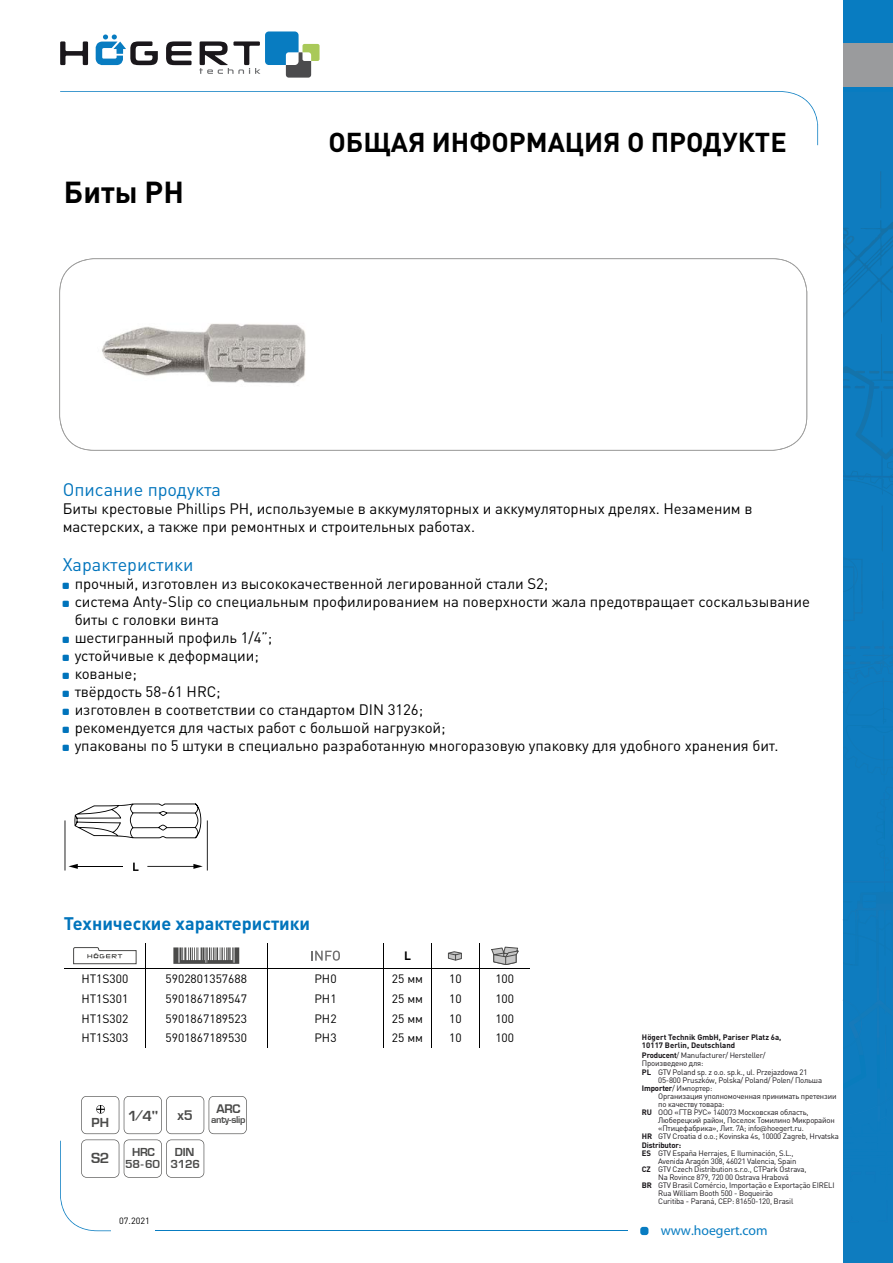
<style>
.page{position:relative;width:893px;height:1263px;background:#fff}
.page>*{position:absolute;margin:0;border:0;box-sizing:border-box;transform-origin:0 0}
.t1{font:700 30px "DIN Pro";color:#000}
.t2{font:700 27px "DIN Pro";color:#000}
.t3{font:18px "DIN Pro";color:#0074bc}
.t4{font:700 18px "DIN Pro";color:#0074bc}
.t5{font:15px/18px "DIN Pro";letter-spacing:-.005em;color:#000}
.t6{font:13.8px "Myriad Pro";color:#087cc1}
.t7{font:700 13.65px "Euromode";color:#4a4a49}
.t8{font:700 13.5px "Euromode";color:#4a4a49}
.t9{font:700 12.9px "Euromode";color:#4a4a49}
.t10{font:700 12.15px "Euromode";color:#4a4a49}
.t11{font:12px "DIN Pro";color:#000}
.t12{font:700 12px "DIN Pro";color:#000}
.t13{font:700 11.55px "Euromode";color:#4a4a49}
.t14{font:700 10.8px/12.1px "Euromode";letter-spacing:-.025em;color:#4a4a49;text-align:center}
.t15{font:700 10.8px/12.1px "Euromode";letter-spacing:-.025em;color:#4a4a49;text-align:center}
.t16{font:700 9px "Euromode";letter-spacing:-.025em;color:#4a4a49}
.t17{font:9px "DIN Pro";color:#000}
.t18{font:7.8px "DIN Pro";letter-spacing:-.025em;color:#1a171b}
.t19{font:700 7.8px/8.1px "DIN Pro";color:#1a171b}
.t20{font:700 7.8px "DIN Pro";letter-spacing:-.025em;color:#1a171b}
.s1{font-size:11.7px}
.s2{font-weight:700}
.s3{font-family:"Merel"}
</style>
<div class="page">
<svg style="left:60px;top:41px;width:28px;height:24px"></svg>
<svg style="left:166px;top:41px;width:26px;height:24px"></svg>
<svg style="left:96px;top:35px;width:62px;height:30px"></svg>
<svg style="left:199px;top:31px;width:121px;height:47px"></svg>
<div style="left:640px;top:1227px;width:8px;height:8px;background:#087cc1;border-radius:3px"></div>
<svg style="left:60px;top:91px;width:758px;height:54px"></svg>
<hr style="left:155px;top:1230px;width:473px;height:1px;background:#087cc1">
<div style="left:843px;top:0;width:50px;height:1263px;background:#087cc1"></div>
<img style="left:880px;top:220px;width:13px;height:9px">
<img style="left:843px;top:279px;width:49px;height:43px">
<img style="left:881px;top:229px;width:12px;height:50px">
<img style="left:880px;top:171px;width:1px;height:37px">
<img style="left:843px;top:221px;width:38px;height:74px">
<svg style="left:843px;top:334px;width:50px;height:576px"></svg>
<img style="left:843px;top:910px;width:50px;height:211px">
<img style="left:860px;top:646px;width:33px;height:51px">
<div style="left:843px;top:44px;width:50px;height:43px;background:#9a9b9d"></div>
<svg style="left:59px;top:258px;width:748px;height:193px"></svg>
<hr style="left:384px;top:968px;width:47px;height:1px;background:#000">
<hr style="left:431px;top:968px;width:48px;height:1px;background:#000">
<hr style="left:479px;top:968px;width:51px;height:1px;background:#000">
<svg style="left:267px;top:943px;width:1px;height:105px"></svg>
<svg style="left:479px;top:943px;width:1px;height:105px"></svg>
<hr style="left:267px;top:968px;width:117px;height:1px;background:#000">
<hr style="left:65px;top:968px;width:80px;height:1px;background:#000">
<hr style="left:145px;top:968px;width:122px;height:1px;background:#000">
<svg style="left:145px;top:943px;width:1px;height:105px"></svg>
<svg style="left:383px;top:943px;width:1px;height:105px"></svg>
<svg style="left:431px;top:943px;width:1px;height:105px"></svg>
<svg style="left:73px;top:947px;width:64px;height:17px"></svg>
<svg style="left:173px;top:947px;width:66px;height:17px"></svg>
<svg style="left:311px;top:950px;width:29px;height:11px"></svg>
<svg style="left:448px;top:951px;width:14px;height:10px"></svg>
<svg style="left:491px;top:946px;width:28px;height:19px"></svg>
<svg style="left:60px;top:1096px;width:187px;height:135px"></svg>
<img style="left:98px;top:301px;width:213px;height:92px">
<svg style="left:74px;top:803px;width:127px;height:35px"></svg>
<hr style="left:65px;top:820px;width:1px;height:50px;background:#000">
<hr style="left:207px;top:820px;width:1px;height:50px;background:#000">
<hr style="left:147px;top:866px;width:48px;height:1px;background:#000">
<svg style="left:193px;top:864px;width:10px;height:5px"></svg>
<hr style="left:76px;top:866px;width:47px;height:1px;background:#000">
<svg style="left:68px;top:864px;width:10px;height:5px"></svg>
<svg style="left:133px;top:863px;width:6px;height:8px"></svg>
<h1 class="t1" style="left:64px;top:172px;width:122px">Биты PH</h1>
<h2 class="t2" style="left:328px;top:124px;width:460px">ОБЩАЯ ИНФОРМАЦИЯ О ПРОДУКТЕ</h2>
<h3 class="t3" style="left:63px;top:477px;width:160px">Описание продукта</h3>
<h3 class="t5" style="left:63px;top:499px;width:691px">Биты крестовые Phillips PH, используемые в аккумуляторных и аккумуляторных дрелях. Незаменим в мастерских, а также при ремонтных и строительных работах.</h3>
<h3 class="t3" style="left:63px;top:553px;width:132px">Характеристики</h3>
<p class="t5" style="left:75px;top:574px;width:737px">прочный, изготовлен из высококачественной легированной стали S2;<br>система Anty-Slip со специальным профилированием на поверхности жала предотвращает соскальзывание биты с головки винта<br>шестигранный профиль 1/4”;<br>устойчивые к деформации;<br>кованые;<br>твёрдость 58-61 HRC;<br>изготовлен в соответствии со стандартом DIN 3126;<br>рекомендуется для частых работ с большой нагрузкой;<br>упакованы по 5 штуки в специально разработанную многоразовую упаковку для удобного хранения бит.</p>
<h3 class="t4" style="left:64px;top:911px;width:248px">Технические характеристики</h3>
<h3 class="t12" style="left:404px;top:948px;width:8px">L</h3>
<h3 class="t11" style="left:81px;top:970px;width:49px">HT1S300</h3>
<h3 class="t11" style="left:166px;top:970px;width:83px">5902801357688</h3>
<h3 class="t11" style="left:314px;top:970px;width:24px">PH0</h3>
<h3 class="t11" style="left:392px;top:970px;width:33px">25 мм</h3>
<h3 class="t11" style="left:449px;top:970px;width:14px">10</h3>
<h3 class="t11" style="left:495px;top:970px;width:20px">100</h3>
<h3 class="t11" style="left:81px;top:990px;width:49px">HT1S301</h3>
<h3 class="t11" style="left:166px;top:990px;width:83px">5901867189547</h3>
<h3 class="t11" style="left:314px;top:990px;width:24px">PH1</h3>
<h3 class="t11" style="left:392px;top:990px;width:33px">25 мм</h3>
<h3 class="t11" style="left:449px;top:990px;width:14px">10</h3>
<h3 class="t11" style="left:495px;top:990px;width:20px">100</h3>
<h3 class="t11" style="left:81px;top:1010px;width:49px">HT1S302</h3>
<h3 class="t11" style="left:166px;top:1010px;width:83px">5901867189523</h3>
<h3 class="t11" style="left:314px;top:1010px;width:24px">PH2</h3>
<h3 class="t11" style="left:392px;top:1010px;width:33px">25 мм</h3>
<h3 class="t11" style="left:449px;top:1010px;width:14px">10</h3>
<h3 class="t11" style="left:495px;top:1010px;width:20px">100</h3>
<h3 class="t11" style="left:81px;top:1030px;width:49px">HT1S303</h3>
<h3 class="t11" style="left:166px;top:1030px;width:83px">5901867189530</h3>
<h3 class="t11" style="left:314px;top:1030px;width:24px">PH3</h3>
<h3 class="t11" style="left:392px;top:1030px;width:33px">25 мм</h3>
<h3 class="t11" style="left:449px;top:1030px;width:14px">10</h3>
<h3 class="t11" style="left:495px;top:1030px;width:20px">100</h3>
<h3 class="t10" style="left:92px;top:1115px;width:19px">PH</h3>
<h3 class="t8" style="left:128px;top:1107px;width:32px">1<span class="s1">/</span>4"</h3>
<h3 class="t9" style="left:177px;top:1107px;width:17px">x5</h3>
<h3 class="t7" style="left:91px;top:1150px;width:20px">S2</h3>
<h3 class="t14" style="left:125px;top:1146px;width:36px">HRC<br>58-60</h3>
<h3 class="t15" style="left:170px;top:1146px;width:31px">DIN<br>3126</h3>
<h3 class="t13" style="left:216px;top:1102px;width:26px">ARC</h3>
<p class="t16" style="left:211px;top:1114px;width:36px">anty-slip</p>
<p class="t17" style="left:119px;top:1214px;width:32px">07.2021</p>
<p class="t19" style="left:642px;top:1033px;width:141px">Högert Technik GmbH, Pariser Platz 6a,<br>10117 Berlin, Deutschland</p>
<p class="t18" style="left:642px;top:1050px;width:125px"><span class="s2">Producent</span>/ Manufacturer/ Hersteller/</p>
<p class="t18" style="left:642px;top:1058px;width:63px">Произведено для:</p>
<p class="t18" style="left:642px;top:1066px;width:167px"><span class="s2">PL</span> GTV Poland sp. z o.o. sp.k., ul. Przejazdowa 21</p>
<p class="t18" style="left:658px;top:1074px;width:165px">05-800 Pruszków, Polska/ Poland/ Polen/ Польша</p>
<p class="t18" style="left:642px;top:1083px;width:72px"><span class="s2">Importer</span>/ Импортер:</p>
<p class="t18" style="left:658px;top:1091px;width:180px">Организация уполномоченная принимать претензии</p>
<p class="t18" style="left:658px;top:1099px;width:68px">по качеству товара:</p>
<p class="t18" style="left:642px;top:1107px;width:168px"><span class="s2">RU</span> ООО «ГТВ РУС» 140073 Московская область,</p>
<p class="t18" style="left:658px;top:1115px;width:178px">Люберецкий район, Поселок Томилино Микрорайон</p>
<p class="t18" style="left:658px;top:1123px;width:147px">«Птицефабрика», Лит. 7А; info<span class="s3">@</span>hoegert.ru.</p>
<p class="t18" style="left:642px;top:1131px;width:199px"><span class="s2">HR</span> GTV Croatia d o.o.; Kovinska 4s, 10000 Zagreb, Hrvatska</p>
<p class="t20" style="left:642px;top:1139px;width:41px">Distributor:</p>
<p class="t18" style="left:642px;top:1147px;width:153px"><span class="s2">ES</span> GTV España Herrajes, E Iluminación, S.L.,</p>
<p class="t18" style="left:658px;top:1156px;width:140px">Avenida Aragón 308, 46021 Valencia, Spain</p>
<p class="t18" style="left:642px;top:1164px;width:166px"><span class="s2">CZ</span> GTV Czech Distribution s.r.o., CTPark Ostrava,</p>
<p class="t18" style="left:658px;top:1172px;width:132px">Na Rovince 879, 720 00 Ostrava Hrabová</p>
<p class="t18" style="left:642px;top:1180px;width:194px"><span class="s2">BR</span> GTV Brasil Comércio, Importação e Exportação EIRELI</p>
<p class="t18" style="left:658px;top:1188px;width:116px">Rua William Booth 500 - Boqueirão</p>
<p class="t18" style="left:658px;top:1196px;width:137px">Curitiba - Paraná, CEP: 81650-120, Brasil</p>
<h3 class="t6" style="left:661px;top:1222px;width:108px">www.hoegert.com</h3>
</div>
